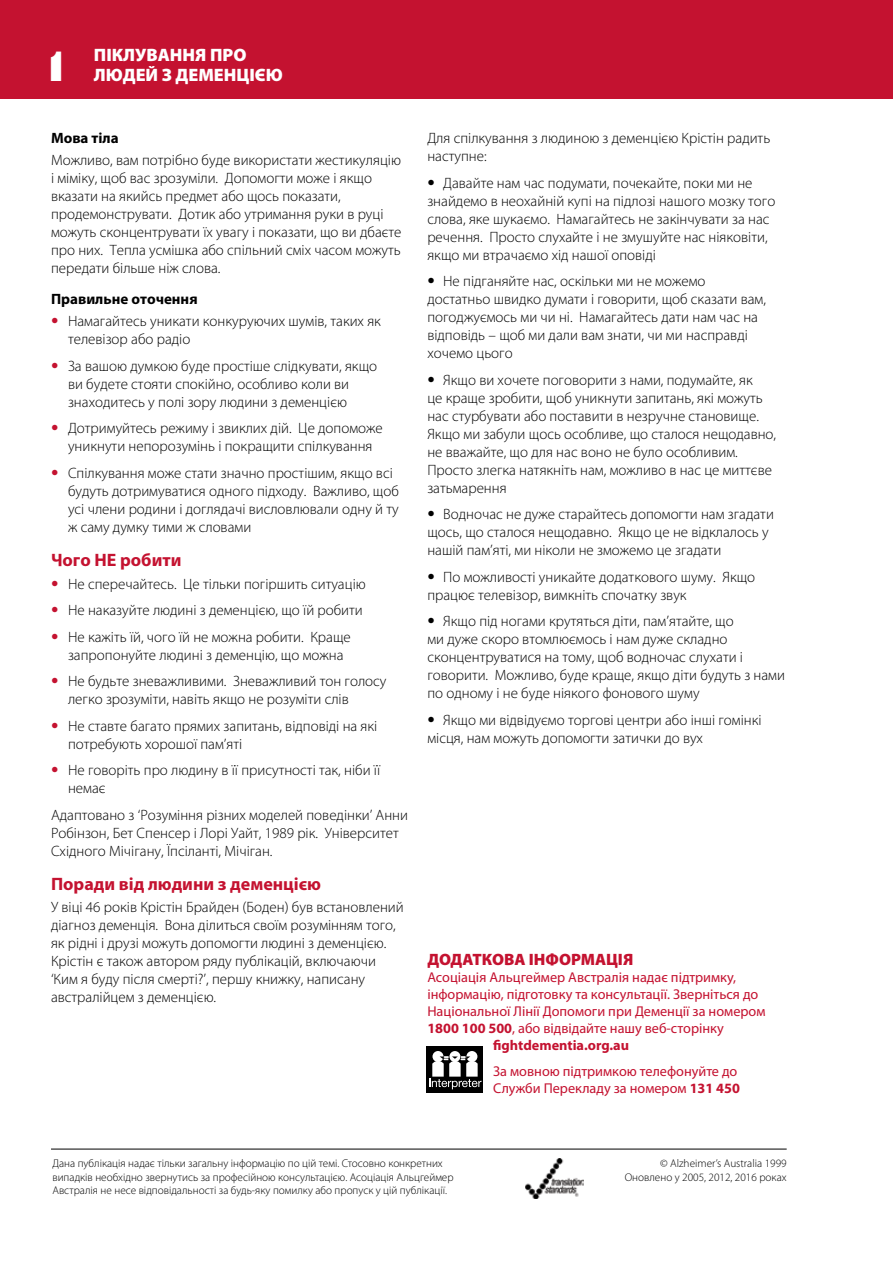
<style>
.page{position:relative;width:893px;height:1263px;background:#fff}
.page>*{position:absolute;margin:0;border:0;box-sizing:border-box;transform-origin:0 0}
.t1{font:900 42px "Augustus";color:#fff}
.t2{font:700 18px "Myriad Pro";color:#c41230}
.t3{font:900 18px "Myriad Pro";color:#fff}
.t4{font:900 16.5px "Myriad Pro";color:#c41230}
.t5{font:300 15px/18px "Myriad Pro";color:#000}
.t6{font:700 15px "Myriad Pro";color:#000}
.t7{font:14.25px/17.1px "Myriad Pro";color:#c41230}
.t8{font:700 14.25px "Myriad Pro";color:#c41230}
.t9{font:300 11.25px/13.5px "Myriad Pro";color:#000}
.s1{font-family:"Univers";color:#c41230}
.s2{font-family:"Univers"}
.s3{font-weight:700}
</style>
<div class="page">
<div style="left:0;top:0;width:893px;height:99px;background:#c41230"></div>
<div style="left:426px;top:1046px;width:57px;height:47px;background:#000"></div>
<div style="left:466px;top:1051px;width:11px;height:11px;background:#fff;border-radius:50%"></div>
<div style="left:432px;top:1051px;width:11px;height:11px;background:#fff;border-radius:50%"></div>
<div style="left:449px;top:1051px;width:11px;height:11px;background:#fff;border-radius:50%"></div>
<svg style="left:429px;top:1056px;width:53px;height:33px"></svg>
<hr style="left:51px;top:1149px;width:736px;height:1px;background:#000">
<img style="left:526px;top:1158px;width:57px;height:40px">
<h1 class="t1" style="left:48px;top:41px;width:18px">1</h1>
<p class="t3" style="left:94px;top:43px;width:154px">ПІКЛУВАННЯ ПРО</p>
<p class="t3" style="left:94px;top:63px;width:190px">ЛЮДЕЙ З ДЕМЕНЦІЄЮ</p>
<p class="t6" style="left:51px;top:128px;width:69px">Мова тіла</p>
<p class="t5" style="left:51px;top:151px;width:352px">Можливо, вам потрібно буде використати жестикуляцію і міміку, щоб вас зрозуміли. Допомогти може і якщо вказати на якийсь предмет або щось показати, продемонструвати. Дотик або утримання руки в руці можуть сконцентрувати їх увагу і показати, що ви дбаєте про них. Тепла усмішка або спільний сміх часом можуть передати більше ніж слова.</p>
<p class="t6" style="left:51px;top:289px;width:148px">Правильне оточення</p>
<p class="t5" style="left:68px;top:312px;width:314px;text-indent:-17px"><span class="s1">•</span> Намагайтесь уникати конкуруючих шумів, таких як телевізор або радіо</p>
<p class="t5" style="left:68px;top:357px;width:311px;text-indent:-17px"><span class="s1">•</span> За вашою думкою буде простіше слідкувати, якщо ви будете стояти спокійно, особливо коли ви знаходитесь у полі зору людини з деменцією</p>
<p class="t5" style="left:51px;top:419px;width:333px;text-align:center"><span class="s1">•</span> Дотримуйтесь режиму і звиклих дій. Це допоможе уникнути непорозумінь і покращити спілкування</p>
<p class="t5" style="left:68px;top:464px;width:332px;text-indent:-17px"><span class="s1">•</span> Спілкування може стати значно простішим, якщо всі будуть дотримуватися одного підходу. Важливо, щоб усі члени родини і доглядачі висловлювали одну й ту ж саму думку тими ж словами</p>
<p class="t2" style="left:51px;top:548px;width:132px">Чого НЕ робити</p>
<p class="t5" style="left:51px;top:574px;width:316px"><span class="s1">•</span> Не сперечайтесь. Це тільки погіршить ситуацію</p>
<p class="t5" style="left:51px;top:601px;width:313px"><span class="s1">•</span> Не наказуйте людині з деменцією, що їй робити</p>
<p class="t5" style="left:68px;top:627px;width:284px;text-indent:-17px"><span class="s1">•</span> Не кажіть їй, чого їй не можна робити. Краще запропонуйте людині з деменцію, що можна</p>
<p class="t5" style="left:68px;top:672px;width:320px;text-indent:-17px"><span class="s1">•</span> Не будьте зневажливими. Зневажливий тон голосу легко зрозуміти, навіть якщо не розуміти слів</p>
<p class="t5" style="left:68px;top:716px;width:311px;text-indent:-17px"><span class="s1">•</span> Не ставте багато прямих запитань, відповіді на які потребують хорошої пам’яті</p>
<p class="t5" style="left:68px;top:761px;width:314px;text-indent:-17px"><span class="s1">•</span> Не говоріть про людину в її присутності так, ніби її немає</p>
<p class="t5" style="left:51px;top:805px;width:358px">Адаптовано з ‘Розуміння різних моделей поведінки’ Анни<br>Робінзон, Бет Спенсер і Лорі Уайт, 1989 рік. Університет<br>Східного Мічігану, Їпсіланті, Мічіган.</p>
<p class="t2" style="left:51px;top:872px;width:272px">Поради від людини з деменцією</p>
<p class="t5" style="left:51px;top:898px;width:354px">У віці 46 років Крістін Брайден (Боден) був встановлений діагноз деменція. Вона ділиться своїм розумінням того, як рідні і друзі можуть допомогти людині з деменцією.<br>Крістін є також автором ряду публікацій, включаючи ‘Ким я буду після смерті?’, першу книжку, написану австралійцем з деменцією.</p>
<p class="t5" style="left:427px;top:129px;width:344px">Для спілкування з людиною з деменцією Крістін радить наступне:</p>
<p class="t5" style="left:427px;top:173px;width:349px"><span class="s2">•</span> Давайте нам час подумати, почекайте, поки ми не знайдемо в неохайній купі на підлозі нашого мозку того слова, яке шукаємо. Намагайтесь не закінчувати за нас речення. Просто слухайте і не змушуйте нас ніяковіти, якщо ми втрачаємо хід нашої оповіді</p>
<p class="t5" style="left:427px;top:272px;width:340px"><span class="s2">•</span> Не підганяйте нас, оскільки ми не можемо достатньо швидко думати і говорити, щоб сказати вам, погоджуємось ми чи ні. Намагайтесь дати нам час на відповідь – щоб ми дали вам знати, чи ми насправді хочемо цього</p>
<p class="t5" style="left:427px;top:370px;width:350px"><span class="s2">•</span> Якщо ви хочете поговорити з нами, подумайте, як<br>це краще зробити, щоб уникнути запитань, які можуть нас стурбувати або поставити в незручне становище.<br>Якщо ми забули щось особливе, що сталося нещодавно, не вважайте, що для нас воно не було особливим.<br>Просто злегка натякніть нам, можливо в нас це миттєве затьмарення</p>
<p class="t5" style="left:427px;top:505px;width:348px"><span class="s2">•</span> Водночас не дуже старайтесь допомогти нам згадати щось, що сталося нещодавно. Якщо це не відклалось у нашій пам’яті, ми ніколи не зможемо це згадати</p>
<p class="t5" style="left:427px;top:567px;width:329px"><span class="s2">•</span> По можливості уникайте додаткового шуму. Якщо працює телевізор, вимкніть спочатку звук</p>
<p class="t5" style="left:427px;top:612px;width:359px"><span class="s2">•</span> Якщо під ногами крутяться діти, пам’ятайте, що<br>ми дуже скоро втомлюємось і нам дуже складно сконцентруватися на тому, щоб водночас слухати і говорити. Можливо, буде краще, якщо діти будуть з нами по одному і не буде ніякого фонового шуму</p>
<p class="t5" style="left:427px;top:710px;width:336px"><span class="s2">•</span> Якщо ми відвідуємо торгові центри або інші гомінкі місця, нам можуть допомогти затички до вух</p>
<p class="t4" style="left:427px;top:948px;width:207px">ДОДАТКОВА ІНФОРМАЦІЯ</p>
<p class="t7" style="left:427px;top:968px;width:310px">Асоціація Альцгеймер Австралія надає підтримку,</p>
<p class="t7" style="left:427px;top:985px;width:332px">інформацію, підготовку та консультації. Зверніться до</p>
<p class="t7" style="left:427px;top:1002px;width:340px">Національної Лінії Допомоги при Деменції за номером</p>
<p class="t7" style="left:427px;top:1019px;width:298px"><span class="s3">1800 100 500</span>, або відвідайте нашу веб-сторінку</p>
<p class="t8" style="left:493px;top:1036px;width:137px">fightdementia.org.au</p>
<p class="t7" style="left:493px;top:1062px;width:248px">За мовною підтримкою телефонуйте до<br>Служби Перекладу за номером <span class="s3">131 450</span></p>
<p class="t9" style="left:52px;top:1156px;width:403px">Дана публікація надає тільки загальну інформацію по цій темі. Стосовно конкретних випадків необхідно звернутись за професійною консультацією. Асоціація Альцгеймер<br>Австралія не несе відповідальності за будь-яку помилку або пропуск у цій публікації.</p>
<p class="t9" style="left:625px;top:1156px;width:163px;text-align:right">© Alzheimer’s Australia 1999<br>Оновлено у 2005, 2012, 2016 роках</p>
</div>
